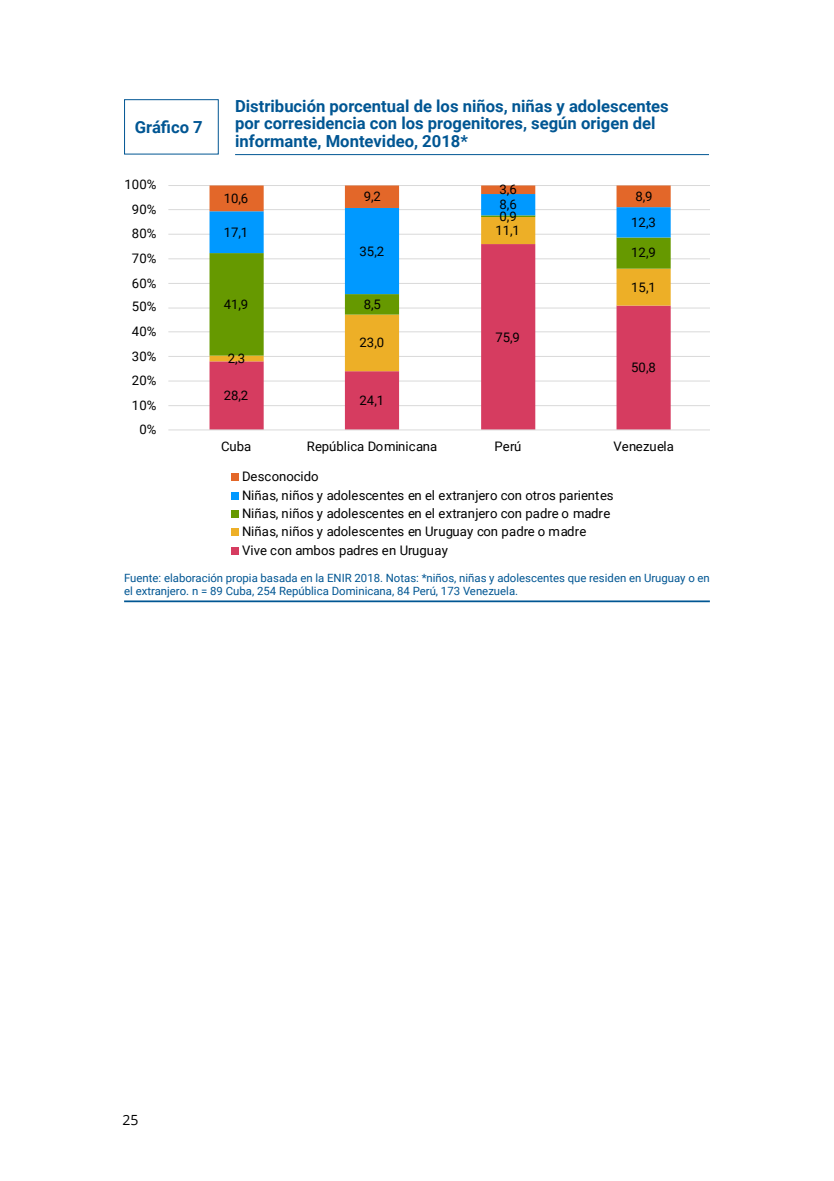
<style>
.page{position:relative;width:834px;height:1181px;background:#fff}
.page>*{position:absolute;margin:0;border:0;box-sizing:border-box;transform-origin:0 0}
.GRAFICOS{font:700 16.62px/17.5px "Roboto";color:#005693}
.t1{font:14px "Open Sans";color:#000}
.t2{font:13.12px/18.4px "Roboto";color:#000}
.FUENTE{font:11.38px/12.2px "Roboto";color:#005693}
</style>
<div class="page">
<hr style="left:235px;top:154px;width:473px;height:1px;background:#005693">
<svg style="left:124px;top:99px;width:95px;height:56px"></svg>
<hr style="left:124px;top:600px;width:585px;height:2px;background:#005693">
<hr style="left:168px;top:405px;width:541px;height:1px;background:#d9d9d9">
<hr style="left:168px;top:381px;width:541px;height:1px;background:#d9d9d9">
<hr style="left:168px;top:356px;width:541px;height:1px;background:#d9d9d9">
<hr style="left:168px;top:331px;width:541px;height:1px;background:#d9d9d9">
<hr style="left:168px;top:308px;width:541px;height:1px;background:#d9d9d9">
<hr style="left:168px;top:283px;width:541px;height:1px;background:#d9d9d9">
<hr style="left:168px;top:258px;width:541px;height:1px;background:#d9d9d9">
<hr style="left:168px;top:234px;width:541px;height:1px;background:#d9d9d9">
<hr style="left:168px;top:209px;width:541px;height:1px;background:#d9d9d9">
<hr style="left:168px;top:185px;width:541px;height:1px;background:#d9d9d9">
<svg style="left:209px;top:371px;width:461px;height:58px"></svg>
<svg style="left:209px;top:356px;width:461px;height:15px"></svg>
<svg style="left:209px;top:294px;width:461px;height:62px"></svg>
<svg style="left:209px;top:211px;width:461px;height:83px"></svg>
<svg style="left:209px;top:185px;width:461px;height:26px"></svg>
<hr style="left:168px;top:429px;width:541px;height:1px;background:#d9d9d9">
<div style="left:232px;top:474px;width:7px;height:7px;background:#e36729"></div>
<div style="left:232px;top:492px;width:7px;height:7px;background:#09f"></div>
<div style="left:232px;top:510px;width:7px;height:7px;background:#690"></div>
<div style="left:232px;top:529px;width:7px;height:7px;background:#edaf27"></div>
<div style="left:232px;top:547px;width:7px;height:7px;background:#d63c60"></div>
<p class="GRAFICOS" style="left:135px;top:118px;width:69px">Gráfico 7</p>
<p class="t2" style="left:125px;top:175px;width:33px">100%</p>
<p class="t2" style="left:132px;top:199px;width:26px">90%</p>
<p class="t2" style="left:132px;top:224px;width:26px">80%</p>
<p class="t2" style="left:132px;top:249px;width:26px">70%</p>
<p class="t2" style="left:132px;top:273px;width:26px">60%</p>
<p class="t2" style="left:132px;top:297px;width:26px">50%</p>
<p class="t2" style="left:132px;top:322px;width:26px">40%</p>
<p class="t2" style="left:132px;top:346px;width:26px">30%</p>
<p class="t2" style="left:132px;top:371px;width:26px">20%</p>
<p class="t2" style="left:132px;top:395px;width:26px">10%</p>
<p class="t2" style="left:139px;top:419px;width:18px">0%</p>
<p class="GRAFICOS" style="left:235px;top:96px;width:435px">Distribución porcentual de los niños, niñas y adolescentes por corresidencia con los progenitores, según origen del informante, Montevideo, 2018*</p>
<p class="t2" style="left:224px;top:189px;width:26px">10,6</p>
<p class="t2" style="left:363px;top:187px;width:19px">9,2</p>
<p class="t2" style="left:224px;top:222px;width:26px">17,1</p>
<p class="t2" style="left:359px;top:241px;width:26px">35,2</p>
<p class="t2" style="left:224px;top:294px;width:26px">41,9</p>
<p class="t2" style="left:363px;top:294px;width:19px">8,5</p>
<p class="t2" style="left:228px;top:349px;width:19px">2,3</p>
<p class="t2" style="left:359px;top:333px;width:26px">23,0</p>
<p class="t2" style="left:224px;top:385px;width:26px">28,2</p>
<p class="t2" style="left:359px;top:390px;width:26px">24,1</p>
<p class="t2" style="left:499px;top:180px;width:19px">3,6</p>
<p class="t2" style="left:499px;top:194px;width:19px">8,6</p>
<p class="t2" style="left:499px;top:207px;width:19px">0,9</p>
<p class="t2" style="left:495px;top:221px;width:26px">11,1</p>
<p class="t2" style="left:495px;top:327px;width:26px">75,9</p>
<p class="t2" style="left:635px;top:186px;width:19px">8,9</p>
<p class="t2" style="left:631px;top:212px;width:26px">12,3</p>
<p class="t2" style="left:631px;top:243px;width:26px">12,9</p>
<p class="t2" style="left:631px;top:277px;width:26px">15,1</p>
<p class="t2" style="left:631px;top:358px;width:26px">50,8</p>
<p class="t2" style="left:221px;top:436px;width:32px">Cuba</p>
<p class="t2" style="left:307px;top:436px;width:132px">República Dominicana</p>
<p class="t2" style="left:494px;top:436px;width:28px">Perú</p>
<p class="t2" style="left:613px;top:436px;width:62px">Venezuela</p>
<p class="t2" style="left:242px;top:467px;width:372px">Desconocido<br>Niñas, niños y adolescentes en el extranjero con otros parientes Niñas, niños y adolescentes en el extranjero con padre o madre Niñas, niños y adolescentes en Uruguay con padre o madre Vive con ambos padres en Uruguay</p>
<p class="FUENTE" style="left:124px;top:572px;width:587px">Fuente: elaboración propia basada en la ENIR 2018. Notas: *niños, niñas y adolescentes que residen en Uruguay o en el extranjero. n = 89 Cuba, 254 República Dominicana, 84 Perú, 173 Venezuela.</p>
<p class="t1" style="left:122px;top:1110px;width:18px">25</p>
</div>
